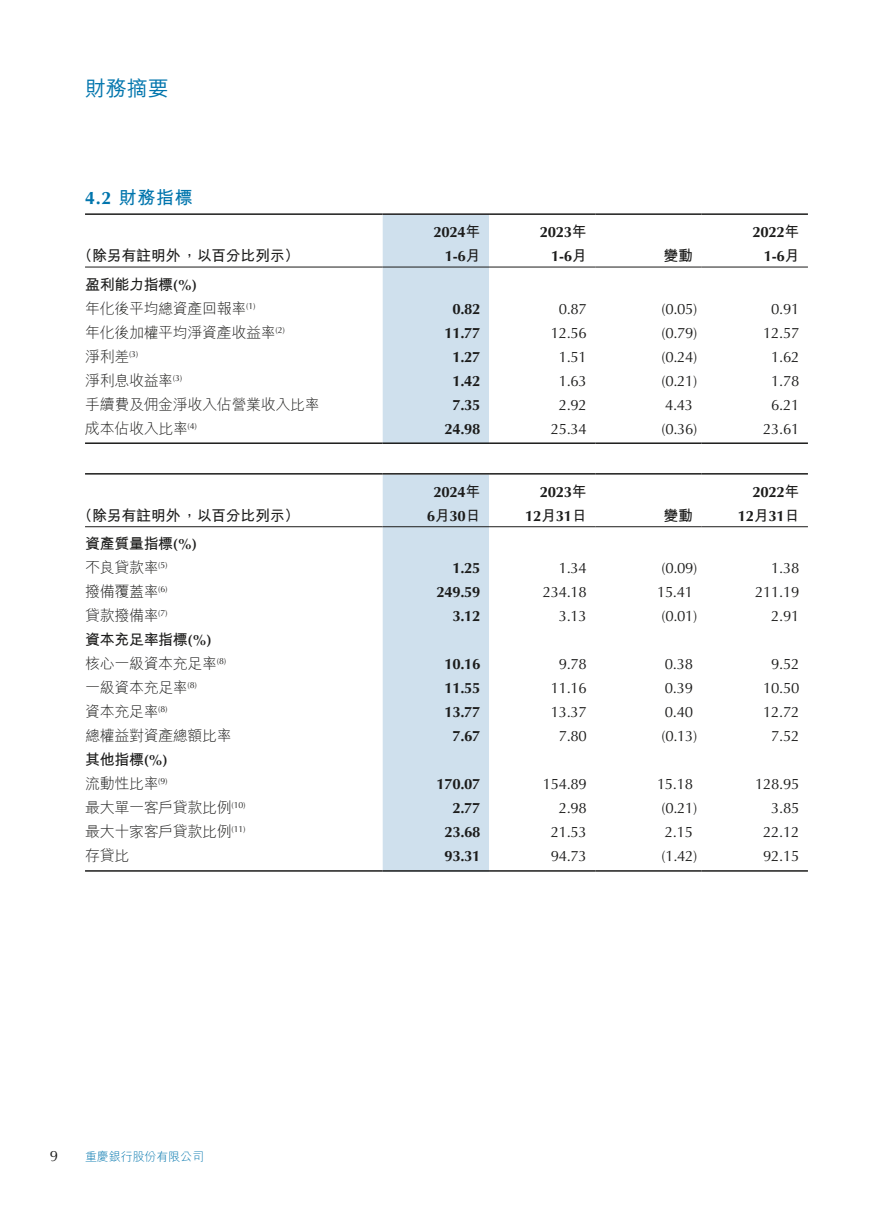
<style>
.page{position:relative;width:893px;height:1212px;background:#fff}
.page>*{position:absolute;margin:0;border:0;box-sizing:border-box;transform-origin:0 0}
.t1{font:500 21px "M Hei HK";color:#0075ad}
.t2{font:700 18px "M Hei HK";color:#0075ad}
.t3{font:15px "Optima LT Pro";letter-spacing:-.025em;color:#1c1c1b}
.t4{font:700 15px/24px "Optima LT Pro";letter-spacing:-.025em;color:#1c1c1b;text-align:right}
.t5{font:300 15px/24px "M Hei HK";letter-spacing:-.025em;color:#1c1c1b}
.t6{font:700 15px/24px "M Hei HK";letter-spacing:-.025em;color:#1c1c1b}
.t7{font:300 12px "M Hei HK";letter-spacing:-.01em;color:#0075ad}
.t8{font:8.7px "Optima LT Pro";color:#1c1c1b}
.s1{font-family:"Optima LT Pro"}
.s2{font-family:"M Hei HK"}
.s3{font-weight:300}
.s4{font-weight:700}
.s5{font-family:"Optima LT Pro";font-weight:700}
</style>
<div class="page">
<div style="left:383px;top:215px;width:106px;height:227px;background:#cfe0ed"></div>
<hr style="left:85px;top:213px;width:298px;height:2px;background:#1c1c1b">
<hr style="left:383px;top:213px;width:106px;height:2px;background:#1c1c1b">
<hr style="left:489px;top:213px;width:106px;height:2px;background:#1c1c1b">
<hr style="left:595px;top:213px;width:107px;height:2px;background:#1c1c1b">
<hr style="left:702px;top:213px;width:106px;height:2px;background:#1c1c1b">
<hr style="left:85px;top:267px;width:298px;height:1px;background:#1c1c1b">
<hr style="left:383px;top:267px;width:106px;height:1px;background:#1c1c1b">
<hr style="left:489px;top:267px;width:106px;height:1px;background:#1c1c1b">
<hr style="left:595px;top:267px;width:107px;height:1px;background:#1c1c1b">
<hr style="left:702px;top:267px;width:106px;height:1px;background:#1c1c1b">
<hr style="left:85px;top:442px;width:298px;height:2px;background:#1c1c1b">
<hr style="left:383px;top:442px;width:106px;height:2px;background:#1c1c1b">
<hr style="left:489px;top:442px;width:106px;height:2px;background:#1c1c1b">
<hr style="left:595px;top:442px;width:107px;height:2px;background:#1c1c1b">
<hr style="left:702px;top:442px;width:106px;height:2px;background:#1c1c1b">
<div style="left:383px;top:475px;width:106px;height:395px;background:#cfe0ed"></div>
<hr style="left:85px;top:473px;width:298px;height:2px;background:#1c1c1b">
<hr style="left:383px;top:473px;width:106px;height:2px;background:#1c1c1b">
<hr style="left:489px;top:473px;width:106px;height:2px;background:#1c1c1b">
<hr style="left:595px;top:473px;width:107px;height:2px;background:#1c1c1b">
<hr style="left:702px;top:473px;width:106px;height:2px;background:#1c1c1b">
<hr style="left:85px;top:526px;width:298px;height:1px;background:#1c1c1b">
<hr style="left:383px;top:526px;width:106px;height:1px;background:#1c1c1b">
<hr style="left:489px;top:526px;width:106px;height:1px;background:#1c1c1b">
<hr style="left:595px;top:526px;width:107px;height:1px;background:#1c1c1b">
<hr style="left:702px;top:526px;width:106px;height:1px;background:#1c1c1b">
<hr style="left:85px;top:870px;width:298px;height:2px;background:#1c1c1b">
<hr style="left:383px;top:870px;width:106px;height:2px;background:#1c1c1b">
<hr style="left:489px;top:870px;width:106px;height:2px;background:#1c1c1b">
<hr style="left:595px;top:870px;width:107px;height:2px;background:#1c1c1b">
<hr style="left:702px;top:870px;width:106px;height:2px;background:#1c1c1b">
<h1 class="t1" style="left:85px;top:73px;width:85px">財務摘要</h1>
<p class="t2" style="left:85px;top:184px;width:109px"><span class="s1">4.2</span> 財務指標</p>
<p class="t6" style="left:78px;top:242px;width:224px">（除另有註明外，以百分比列示(</p>
<p class="t4" style="left:434px;top:220px;width:48px">2024<span class="s2">年<br></span>1-6<span class="s2">月</span></p>
<p class="t4" style="left:540px;top:220px;width:48px">2023<span class="s2">年</span></p>
<p class="t4" style="left:551px;top:244px;width:37px">1-6<span class="s2">月</span></p>
<p class="t6" style="left:663px;top:242px;width:31px">變動</p>
<p class="t4" style="left:752px;top:220px;width:48px">2022<span class="s2">年<br></span>1-6<span class="s2">月</span></p>
<p class="t6" style="left:85px;top:271px;width:114px">盈利能力指標 <span class="s1">%) (</span></p>
<p class="t5" style="left:85px;top:296px;width:163px">年化後平均總資產回報率</p>
<p class="t8" style="left:246px;top:300px;width:11px">(1)</p>
<p class="t4" style="left:452px;top:296px;width:30px">0.82</p>
<p class="t3" style="left:559px;top:299px;width:30px">0.87</p>
<p class="t3" style="left:661px;top:299px;width:37px">)0.05(</p>
<p class="t3" style="left:771px;top:299px;width:30px">0.91</p>
<p class="t5" style="left:85px;top:320px;width:192px">年化後加權平均淨資產收益率</p>
<p class="t8" style="left:275px;top:324px;width:11px">(2)</p>
<p class="t4" style="left:444px;top:320px;width:38px">11.77</p>
<p class="t3" style="left:551px;top:323px;width:38px">12.56</p>
<p class="t3" style="left:661px;top:323px;width:37px">)0.79(</p>
<p class="t3" style="left:763px;top:323px;width:38px">12.57</p>
<p class="t5" style="left:85px;top:344px;width:46px">淨利差</p>
<p class="t8" style="left:129px;top:348px;width:11px">(3)</p>
<p class="t4" style="left:452px;top:344px;width:30px">1.27</p>
<p class="t3" style="left:559px;top:347px;width:30px">1.51</p>
<p class="t3" style="left:661px;top:347px;width:37px">)0.24(</p>
<p class="t3" style="left:771px;top:347px;width:30px">1.62</p>
<p class="t5" style="left:85px;top:368px;width:90px">淨利息收益率</p>
<p class="t8" style="left:173px;top:372px;width:11px">(3)</p>
<p class="t4" style="left:452px;top:368px;width:30px">1.42</p>
<p class="t3" style="left:559px;top:371px;width:30px">1.63</p>
<p class="t3" style="left:661px;top:371px;width:37px">)0.21(</p>
<p class="t3" style="left:771px;top:371px;width:30px">1.78</p>
<p class="t5" style="left:85px;top:392px;width:236px">手續費及佣金淨收入佔營業收入比率</p>
<p class="t4" style="left:452px;top:392px;width:30px">7.35</p>
<p class="t3" style="left:559px;top:395px;width:30px">2.92</p>
<p class="t3" style="left:665px;top:395px;width:30px">4.43</p>
<p class="t3" style="left:771px;top:395px;width:30px">6.21</p>
<p class="t5" style="left:85px;top:416px;width:104px">成本佔收入比率</p>
<p class="t8" style="left:188px;top:420px;width:11px">(4)</p>
<p class="t4" style="left:444px;top:416px;width:38px">24.98</p>
<p class="t3" style="left:551px;top:419px;width:38px">25.34</p>
<p class="t3" style="left:661px;top:419px;width:37px">)0.36(</p>
<p class="t3" style="left:763px;top:419px;width:38px">23.61</p>
<p class="t6" style="left:78px;top:502px;width:224px">（除另有註明外，以百分比列示(</p>
<p class="t4" style="left:427px;top:479px;width:55px;text-align:center">2024<span class="s2">年<br>月</span>6 30<span class="s2">日</span></p>
<p class="t4" style="left:540px;top:479px;width:48px">2023<span class="s2">年</span></p>
<p class="t4" style="left:525px;top:503px;width:63px">12<span class="s2">月</span>31<span class="s2">日</span></p>
<p class="t6" style="left:663px;top:502px;width:31px">變動</p>
<p class="t4" style="left:738px;top:479px;width:63px">2022<span class="s2">年<br></span>12<span class="s2">月</span>31<span class="s2">日</span></p>
<p class="t6" style="left:85px;top:531px;width:114px">資產質量指標 <span class="s1">%) (</span></p>
<p class="t5" style="left:85px;top:555px;width:75px">不良貸款率</p>
<p class="t8" style="left:158px;top:560px;width:11px">(5)</p>
<p class="t4" style="left:452px;top:556px;width:30px">1.25</p>
<p class="t3" style="left:559px;top:559px;width:30px">1.34</p>
<p class="t3" style="left:661px;top:559px;width:37px">)0.09(</p>
<p class="t3" style="left:771px;top:559px;width:30px">1.38</p>
<p class="t5" style="left:85px;top:579px;width:75px">撥備覆蓋率</p>
<p class="t8" style="left:158px;top:584px;width:11px">(6)</p>
<p class="t4" style="left:436px;top:580px;width:46px">249.59</p>
<p class="t3" style="left:543px;top:583px;width:46px">234.18</p>
<p class="t3" style="left:657px;top:583px;width:38px">15.41</p>
<p class="t3" style="left:755px;top:583px;width:46px">211.19</p>
<p class="t6" style="left:85px;top:603px;width:128px"><span class="s3">貸款撥備率<br></span>資本充足率指標 <span class="s1">%) (</span></p>
<p class="t8" style="left:158px;top:608px;width:11px">(7)</p>
<p class="t4" style="left:452px;top:604px;width:30px">3.12</p>
<p class="t3" style="left:559px;top:607px;width:30px">3.13</p>
<p class="t3" style="left:661px;top:607px;width:37px">)0.01(</p>
<p class="t3" style="left:771px;top:607px;width:30px">2.91</p>
<p class="t5" style="left:85px;top:651px;width:134px">核心一級資本充足率</p>
<p class="t8" style="left:217px;top:656px;width:11px">(8)</p>
<p class="t4" style="left:444px;top:652px;width:38px">10.16</p>
<p class="t3" style="left:559px;top:655px;width:30px">9.78</p>
<p class="t3" style="left:665px;top:655px;width:30px">0.38</p>
<p class="t3" style="left:771px;top:655px;width:30px">9.52</p>
<p class="t5" style="left:85px;top:675px;width:104px">一級資本充足率</p>
<p class="t8" style="left:188px;top:680px;width:11px">(8)</p>
<p class="t4" style="left:444px;top:676px;width:38px">11.55</p>
<p class="t3" style="left:551px;top:679px;width:38px">11.16</p>
<p class="t3" style="left:665px;top:679px;width:30px">0.39</p>
<p class="t3" style="left:763px;top:679px;width:38px">10.50</p>
<p class="t5" style="left:85px;top:699px;width:75px">資本充足率</p>
<p class="t8" style="left:158px;top:704px;width:11px">(8)</p>
<p class="t4" style="left:444px;top:700px;width:38px">13.77</p>
<p class="t3" style="left:551px;top:703px;width:38px">13.37</p>
<p class="t3" style="left:665px;top:703px;width:30px">0.40</p>
<p class="t3" style="left:763px;top:703px;width:38px">12.72</p>
<p class="t5" style="left:85px;top:723px;width:148px">總權益對資產總額比率<span class="s4">其他指標</span> <span class="s5">%) (</span></p>
<p class="t4" style="left:452px;top:724px;width:30px">7.67</p>
<p class="t3" style="left:559px;top:727px;width:30px">7.80</p>
<p class="t3" style="left:661px;top:727px;width:37px">)0.13(</p>
<p class="t3" style="left:771px;top:727px;width:30px">7.52</p>
<p class="t5" style="left:85px;top:771px;width:75px">流動性比率</p>
<p class="t8" style="left:158px;top:776px;width:11px">(9)</p>
<p class="t4" style="left:436px;top:772px;width:46px">170.07</p>
<p class="t3" style="left:543px;top:775px;width:46px">154.89</p>
<p class="t3" style="left:657px;top:775px;width:38px">15.18</p>
<p class="t3" style="left:755px;top:775px;width:46px">128.95</p>
<p class="t5" style="left:85px;top:795px;width:148px">最大單一客戶貸款比例</p>
<p class="t8" style="left:232px;top:800px;width:15px">)10(</p>
<p class="t4" style="left:452px;top:796px;width:30px">2.77</p>
<p class="t3" style="left:559px;top:799px;width:30px">2.98</p>
<p class="t3" style="left:661px;top:799px;width:37px">)0.21(</p>
<p class="t3" style="left:771px;top:799px;width:30px">3.85</p>
<p class="t5" style="left:85px;top:819px;width:148px">最大十家客戶貸款比例</p>
<p class="t8" style="left:232px;top:824px;width:15px">)11(</p>
<p class="t4" style="left:444px;top:820px;width:38px">23.68</p>
<p class="t3" style="left:551px;top:823px;width:38px">21.53</p>
<p class="t3" style="left:665px;top:823px;width:30px">2.15</p>
<p class="t3" style="left:763px;top:823px;width:38px">22.12</p>
<p class="t5" style="left:85px;top:843px;width:46px">存貸比</p>
<p class="t4" style="left:444px;top:844px;width:38px">93.31</p>
<p class="t3" style="left:551px;top:847px;width:38px">94.73</p>
<p class="t3" style="left:661px;top:847px;width:37px">)1.42(</p>
<p class="t3" style="left:763px;top:847px;width:38px">92.15</p>
<p class="t3" style="left:50px;top:1146px;width:10px">9</p>
<p class="t7" style="left:85px;top:1148px;width:121px">重慶銀行股份有限公司</p>
</div>
